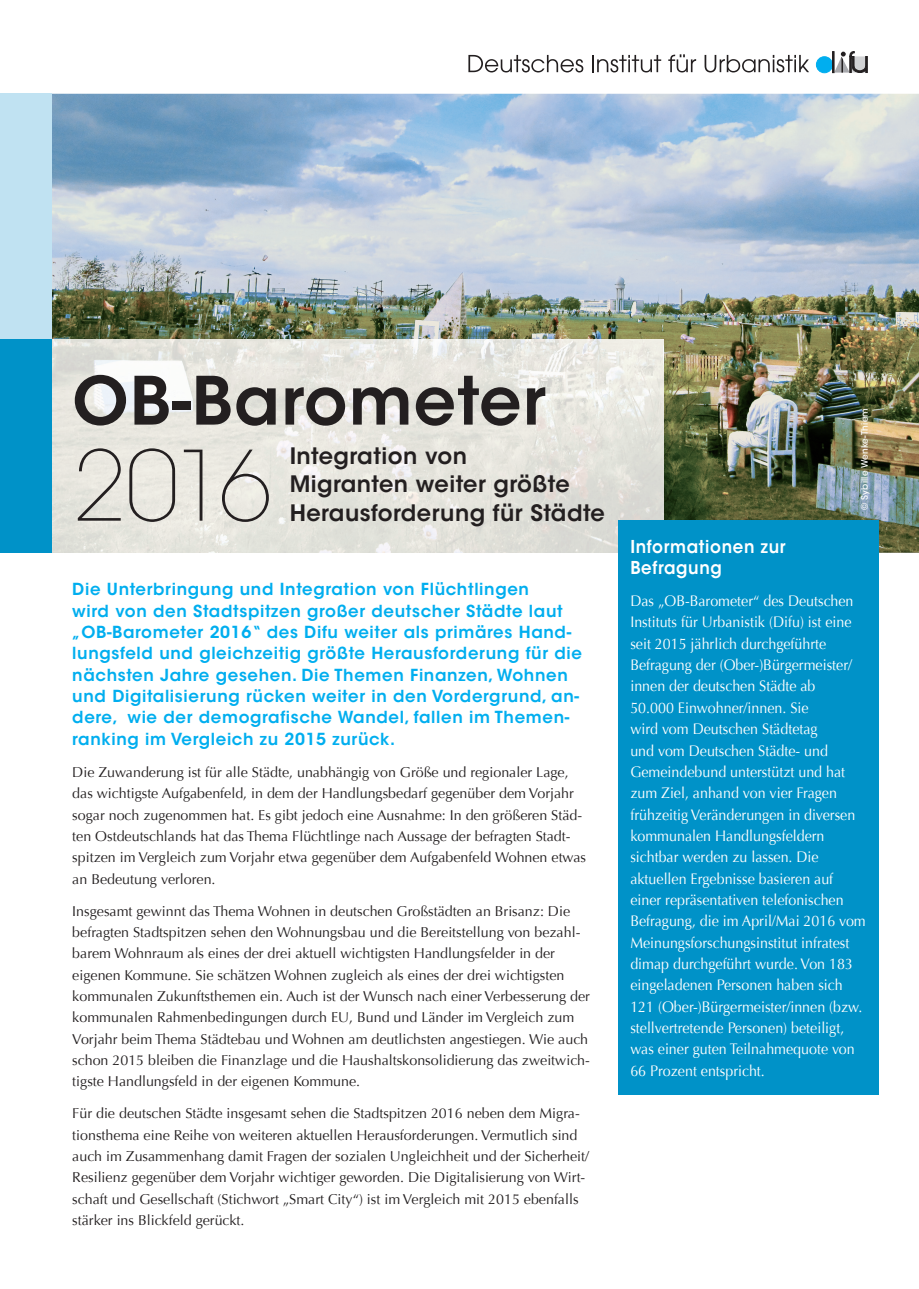
<style>
.page{position:relative;width:919px;height:1289px;background:#fff}
.page>*{position:absolute;margin:0;border:0;box-sizing:border-box;transform-origin:0 0}
.t1{font:200 96px "ITC Avant Garde Std";color:#231f20}
.t2{font:600 66px "ITC Avant Garde Std";letter-spacing:.02em;color:#231f20}
.t3{font:600 22.5px/28.5px "ITC Avant Garde Std";letter-spacing:.02em;color:#231f20}
.t4{font:600 17.7px/21.3px "ITC Avant Garde Std";letter-spacing:.04em;color:#fff;scale:.93 1}
.t5{font:600 16.5px/21.3px "ITC Avant Garde Std";letter-spacing:.04em;color:#00aeef}
.t6{font:15.3px/21.3px "Optima";color:#fff;scale:.93 1}
.t7{font:14.25px/21.3px "Optima";color:#231f20}
.t8{font:500 9px "ITC Avant Garde Std";letter-spacing:.02em;color:#fff}
</style>
<div class="page">
<img style="left:51px;top:94px;width:867px;height:458px">
<img style="left:51px;top:339px;width:612px;height:213px">
<div style="left:0;top:94px;width:51px;height:245px;background:#c0e2f2"></div>
<div style="left:0;top:339px;width:51px;height:213px;background:#0092c8"></div>
<div style="left:617px;top:520px;width:261px;height:574px;background:#0092c8"></div>
<svg style="left:468px;top:55px;width:115px;height:17px"></svg>
<svg style="left:592px;top:55px;width:69px;height:17px"></svg>
<svg style="left:668px;top:54px;width:28px;height:18px"></svg>
<svg style="left:704px;top:55px;width:105px;height:17px"></svg>
<div style="left:816px;top:57px;width:16px;height:16px;background:#00aeef;border-radius:50%"></div>
<div style="left:816px;top:57px;width:16px;height:16px;border:1px solid #00aeef;border-radius:50%"></div>
<div style="left:832px;top:52px;width:2px;height:21px;border:1px solid #231f20"></div>
<svg style="left:834px;top:51px;width:33px;height:22px"></svg>
<h2 class="t2" style="left:72px;top:359px;width:475px">OB-Barometer</h2>
<h1 class="t1" style="left:72px;top:430px;width:201px">2016</h1>
<h3 class="t3" style="left:289px;top:441px;width:317px">Integration von<br>Migranten weiter größte<br>Herausforderung für Städte</h3>
<p class="t5" style="left:72px;top:578px;width:511px">Die Unterbringung und Integration von Flüchtlingen<br>wird von den Stadtspitzen großer deutscher Städte laut „OB-Barometer 2016“ des Difu weiter als primäres Hand&shy;lungsfeld und gleichzeitig größte Herausforderung für die nächsten Jahre gesehen. Die Themen Finanzen, Wohnen und Digitalisierung rücken weiter in den Vordergrund, an&shy;dere, wie der demografische Wandel, fallen im Themen&shy;ranking im Vergleich zu 2015 zurück.</p>
<p class="t7" style="left:72px;top:761px;width:515px">Die Zuwanderung ist für alle Städte, unabhängig von Größe und regionaler Lage, das wichtigste Aufgabenfeld, in dem der Handlungsbedarf gegenüber dem Vorjahr sogar noch zugenommen hat. Es gibt jedoch eine Ausnahme: In den größeren Städ&shy;ten Ostdeutschlands hat das Thema Flüchtlinge nach Aussage der befragten Stadt&shy;spitzen im Vergleich zum Vorjahr etwa gegenüber dem Aufgabenfeld Wohnen etwas an Bedeutung verloren.</p>
<p class="t7" style="left:72px;top:900px;width:519px">Insgesamt gewinnt das Thema Wohnen in deutschen Großstädten an Brisanz: Die befragten Stadtspitzen sehen den Wohnungsbau und die Bereitstellung von bezahl&shy;barem Wohnraum als eines der drei aktuell wichtigsten Handlungsfelder in der eigenen Kommune. Sie schätzen Wohnen zugleich als eines der drei wichtigsten kommunalen Zukunftsthemen ein. Auch ist der Wunsch nach einer Verbesserung der kommunalen Rahmenbedingungen durch EU, Bund und Länder im Vergleich zum Vorjahr beim Thema Städtebau und Wohnen am deutlichsten angestiegen. Wie auch schon 2015 bleiben die Finanzlage und die Haushaltskonsolidierung das zweitwich&shy;tigste Handlungsfeld in der eigenen Kommune.</p>
<p class="t7" style="left:72px;top:1103px;width:518px">Für die deutschen Städte insgesamt sehen die Stadtspitzen 2016 neben dem Migra&shy;tionsthema eine Reihe von weiteren aktuellen Herausforderungen. Vermutlich sind auch im Zusammenhang damit Fragen der sozialen Ungleichheit und der Sicherheit/ Resilienz gegenüber dem Vorjahr wichtiger geworden. Die Digitalisierung von Wirt&shy;schaft und Gesellschaft (Stichwort „Smart City“) ist im Vergleich mit 2015 ebenfalls stärker ins Blickfeld gerückt.</p>
<p class="t8" style="left:859px;top:510px;width:104px;rotate:-90deg">© Sybille Wenke-Thiem</p>
<p class="t4" style="left:630px;top:535px;width:168px">Informationen zur<br>Befragung</p>
<p class="t6" style="left:630px;top:590px;width:254px">Das „OB-Barometer“ des Deutschen Instituts für Urbanistik (Difu) ist eine seit 2015 jährlich durchgeführte Befragung der (Ober-)Bürgermeister/ innen der deutschen Städte ab<br>50.000 Einwohner/innen. Sie<br>wird vom Deutschen Städtetag<br>und vom Deutschen Städte- und Gemeindebund unterstützt und hat zum Ziel, anhand von vier Fragen frühzeitig Veränderungen in diversen kommunalen Handlungsfeldern sichtbar werden zu lassen. Die aktuellen Ergebnisse basieren auf einer repräsentativen telefonischen Befragung, die im April/Mai 2016 vom Meinungsforschungsinstitut infratest dimap durchgeführt wurde. Von 183 eingeladenen Personen haben sich 121 (Ober-)Bürgermeister/innen (bzw. stellvertretende Personen) beteiligt, was einer guten Teilnahmequote von 66 Prozent entspricht.</p>
</div>
